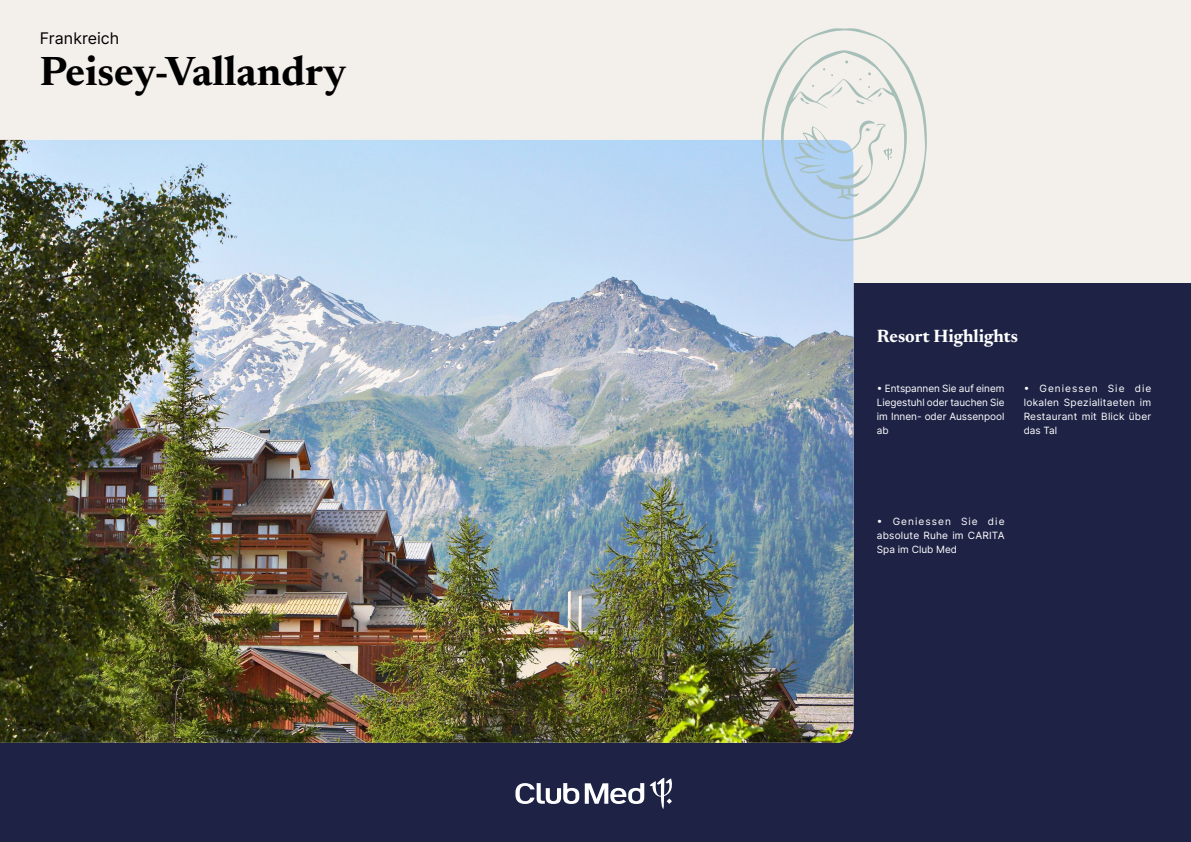
<style>
.page{position:relative;width:1191px;height:842px;background:#f3f0ec}
.page>*{position:absolute;margin:0;border:0;box-sizing:border-box;transform-origin:0 0}
.t1{font:700 41.5px "Newsreader 24 pt";color:#000}
.t2{font:700 18px "Newsreader 24 pt";color:#fff}
.t3{font:16px "Inter";color:#000}
.t4{font:10px/14px "Inter";letter-spacing:.02em;color:#fff;text-align:justify}
</style>
<div class="page">
<div style="left:0;top:283px;width:1191px;height:559px;background:#1e2346"></div>
<img style="left:0;top:140px;width:853px;height:603px">
<svg style="left:762px;top:28px;width:165px;height:213px"></svg>
<svg style="left:515px;top:778px;width:157px;height:31px"></svg>
<h3 class="t3" style="left:40px;top:26px;width:81px">Frankreich</h3>
<h1 class="t1" style="left:40px;top:41px;width:308px">Peisey-Vallandry</h1>
<h2 class="t2" style="left:877px;top:323px;width:143px">Resort Highlights</h2>
<p class="t4" style="left:877px;top:381px;width:129px">• Entspannen Sie auf einem Liegestuhl oder tauchen Sie im Innen- oder Aussenpool ab</p>
<p class="t4" style="left:1023px;top:381px;width:129px">• Geniessen Sie die lokalen Spezialitaeten im Restaurant mit Blick über das Tal</p>
<p class="t4" style="left:877px;top:514px;width:129px">• Geniessen Sie die absolute Ruhe im CARITA Spa im Club Med</p>
</div>
